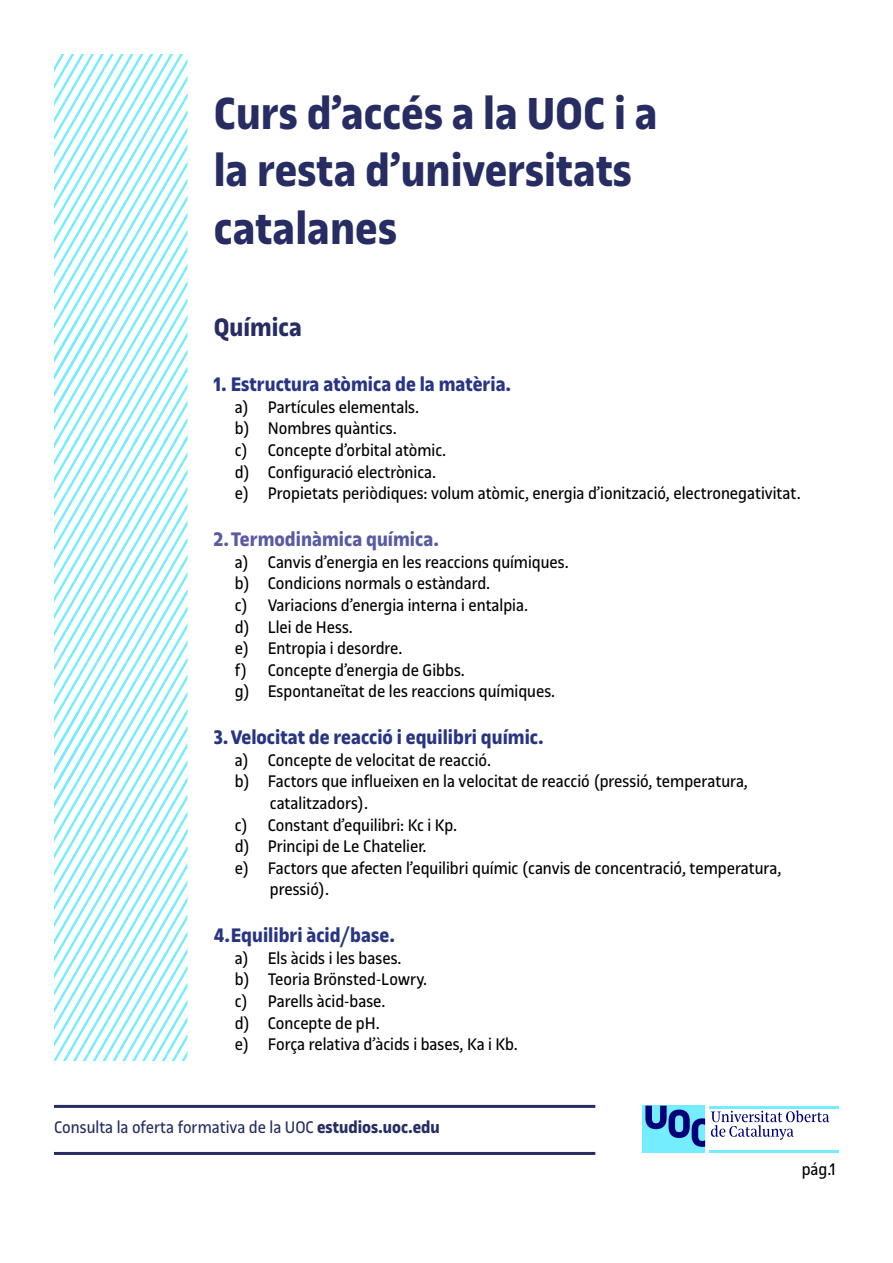
<style>
.page{position:relative;width:893px;height:1263px;background:#fff}
.page>*{position:absolute;margin:0;border:0;box-sizing:border-box;transform-origin:0 0}
.t1{font:700 48px/57.6px "UOC Sans";color:#272d63}
.t2{font:700 27px "UOC Sans";color:#272d63}
.t3{font:700 21px "UOC Sans";color:#283583}
.t4{font:700 21px "UOC Sans";color:#585aa4}
.t5{font:18px/21.6px "UOC Sans";color:#000}
.t6{font:18px "UOC Sans";color:#272d63}
.s1{font-weight:700}
</style>
<div class="page">
<hr style="left:710px;top:1106px;width:129px;height:2px;background:#73edff">
<div style="left:642px;top:1106px;width:63px;height:47px;background:#73edff"></div>
<svg style="left:645px;top:1106px;width:60px;height:41px"></svg>
<hr style="left:710px;top:1150px;width:129px;height:3px;background:#73edff">
<svg style="left:711px;top:1110px;width:118px;height:30px"></svg>
<svg style="left:54px;top:54px;width:134px;height:1007px"></svg>
<hr style="left:54px;top:1105px;width:541px;height:3px;background:#272d63">
<hr style="left:54px;top:1152px;width:541px;height:3px;background:#272d63">
<h1 class="t1" style="left:214px;top:85px;width:445px">Curs d’accés a la UOC i a la resta d’universitats catalanes</h1>
<h2 class="t2" style="left:214px;top:312px;width:90px">Química</h2>
<p class="t3" style="left:214px;top:373px;width:299px">1. Estructura atòmica de la matèria.</p>
<p class="t5" style="left:235px;top:396px;width:567px">a) Partícules elementals.<br>b) Nombres quàntics.<br>c) Concepte d’orbital atòmic.<br>d) Configuració electrònica.<br>e) Propietats periòdiques: volum atòmic, energia d’ionització, electronegativitat.</p>
<p class="t4" style="left:214px;top:527px;width:227px">2.Termodinàmica química.</p>
<p class="t5" style="left:235px;top:551px;width:335px">a) Canvis d’energia en les reaccions químiques. b) Condicions normals o estàndard.<br>c) Variacions d’energia interna i entalpia.<br>d) Llei de Hess.<br>e) Entropia i desordre.<br>f) Concepte d’energia de Gibbs.<br>g) Espontaneïtat de les reaccions químiques.</p>
<p class="t3" style="left:214px;top:725px;width:332px">3.Velocitat de reacció i equilibri químic.</p>
<p class="t5" style="left:235px;top:749px;width:258px">a) Concepte de velocitat de reacció.</p>
<p class="t5" style="left:235px;top:771px;width:515px">b) Factors que influeixen en la velocitat de reacció (pressió, temperatura,</p>
<p class="t5" style="left:270px;top:792px;width:100px">catalitzadors).</p>
<p class="t5" style="left:235px;top:814px;width:224px">c) Constant d’equilibri: Kc i Kp.</p>
<p class="t5" style="left:235px;top:836px;width:193px">d) Principi de Le Chatelier.</p>
<p class="t5" style="left:235px;top:857px;width:548px">e) Factors que afecten l’equilibri químic (canvis de concentració, temperatura,</p>
<p class="t5" style="left:270px;top:879px;width:61px">pressió).</p>
<p class="t3" style="left:214px;top:923px;width:183px">4.Equilibri àcid/base.</p>
<p class="t5" style="left:235px;top:947px;width:284px">a) Els àcids i les bases.<br>b) Teoria Brönsted-Lowry.<br>c) Parells àcid-base.<br>d) Concepte de pH.<br>e) Força relativa d’àcids i bases, Ka i Kb.</p>
<p class="t6" style="left:54px;top:1117px;width:387px">Consulta la oferta formativa de la UOC <span class="s1">estudios.uoc.edu</span></p>
<p class="t5" style="left:802px;top:1158px;width:36px">pág.1</p>
</div>
